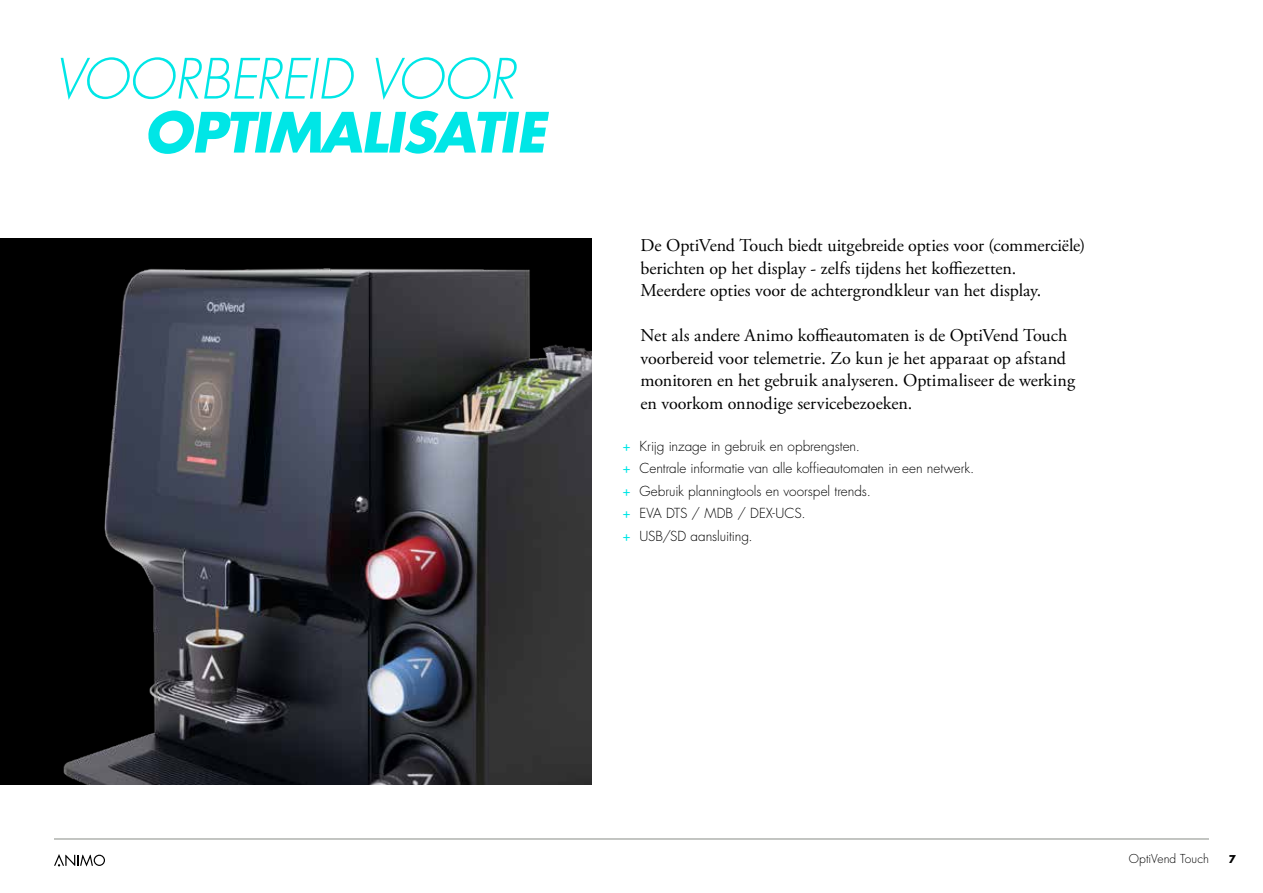
<style>
.page{position:relative;width:1263px;height:893px;background:#fff}
.page>*{position:absolute;margin:0;border:0;box-sizing:border-box;transform-origin:0 0}
.t1{font:italic 300 54px "Futura Std";letter-spacing:-.01em;color:#00e6e6}
.t2{font:italic 700 54px "Futura Std";letter-spacing:-.03em;color:#00e6e6}
.t3{font:18px/22.5px "Adobe Garamond Pro";letter-spacing:-.005em;color:#000}
.t4{font:300 13.5px/22.5px "Futura Std";color:#000}
.t5{font:300 12px "Futura Std";letter-spacing:.005em;color:#000}
.t6{font:700 10.5px "Futura Std";color:#000}
.s1{font-weight:400;color:#00e6e6}
</style>
<div class="page">
<div style="left:0;top:238px;width:592px;height:546px;background:#000"></div>
<img style="left:63px;top:268px;width:529px;height:516px">
<svg style="left:54px;top:854px;width:51px;height:13px"></svg>
<hr style="left:54px;top:839px;width:1155px;height:1px;background:#888c86">
<h1 class="t1" style="left:54px;top:46px;width:463px">VOORBEREID VOOR</h1>
<h1 class="t2" style="left:144px;top:96px;width:403px">OPTIMALISATIE</h1>
<p class="t3" style="left:640px;top:235px;width:446px">De OptiVend Touch biedt uitgebreide opties voor (commerciële) berichten op het display - zelfs tijdens het koffiezetten.<br>Meerdere opties voor de achtergrondkleur van het display.</p>
<p class="t3" style="left:640px;top:325px;width:436px">Net als andere Animo koffieautomaten is de OptiVend Touch voorbereid voor telemetrie. Zo kun je het apparaat op afstand monitoren en het gebruik analyseren. Optimaliseer de werking en voorkom onnodige servicebezoeken.</p>
<p class="t4" style="left:622px;top:435px;width:353px"><span class="s1">+</span> Krijg inzage in gebruik en opbrengsten.<br><span class="s1">+</span> Centrale informatie van alle koffieautomaten in een netwerk. <span class="s1">+</span> Gebruik planningtools en voorspel trends.<br><span class="s1">+</span> EVA DTS / MDB / DEX-UCS.<br><span class="s1">+</span> USB/SD aansluiting.</p>
<p class="t5" style="left:1129px;top:851px;width:82px">OptiVend Touch</p>
<p class="t6" style="left:1229px;top:852px;width:9px">7</p>
</div>
